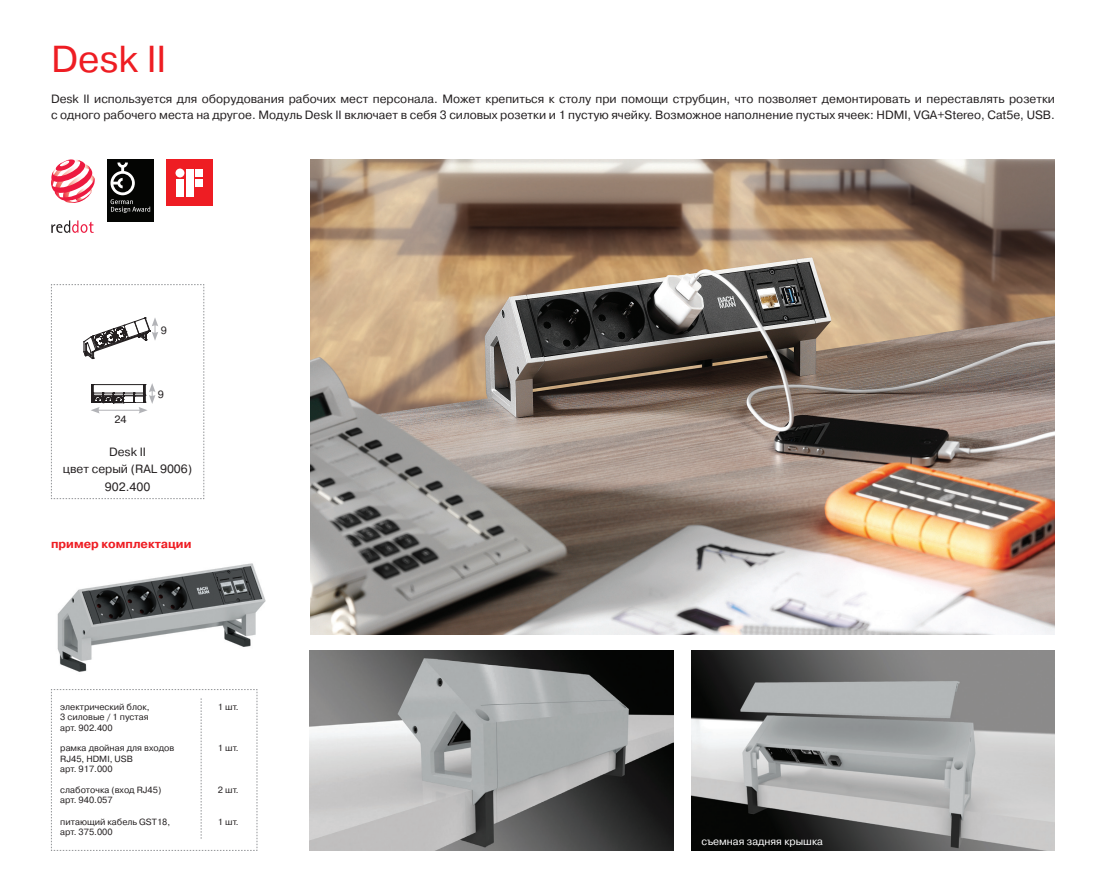
<style>
.page{position:relative;width:1106px;height:893px;background:#fff}
.page>*{position:absolute;margin:0;border:0;box-sizing:border-box;transform-origin:0 0}
.t1{font:37.5px "Pragmatica C";color:#ee1d23}
.t2{font:12px/17px "Pragmatica C";color:#231f20}
.t3{font:700 12px "Pragmatica C";color:#ee1d23}
.t4{font:10.5px "Pragmatica C";color:#fff}
.t5{font:10.5px "Pragmatica C";color:#231f20}
.t6{font:9px/10.5px "Pragmatica C";color:#231f20}
</style>
<div class="page">
<img style="left:310px;top:651px;width:363px;height:200px">
<img style="left:691px;top:651px;width:363px;height:200px">
<img style="left:310px;top:159px;width:744px;height:475px">
<svg style="left:51px;top:159px;width:44px;height:44px"></svg>
<svg style="left:51px;top:220px;width:43px;height:13px"></svg>
<div style="left:107px;top:159px;width:47px;height:63px;background:#040503"></div>
<svg style="left:110px;top:163px;width:40px;height:50px"></svg>
<div style="left:166px;top:159px;width:47px;height:47px;background:#ee1d23"></div>
<div style="left:176px;top:179px;width:8px;height:17px;background:#fff"></div>
<div style="left:175px;top:169px;width:9px;height:8px;background:#fff;border-radius:50%"></div>
<div style="left:195px;top:169px;width:8px;height:8px;background:#fff"></div>
<div style="left:186px;top:169px;width:8px;height:27px;background:#fff"></div>
<div style="left:195px;top:179px;width:8px;height:8px;background:#fff"></div>
<svg style="left:51px;top:284px;width:153px;height:215px"></svg>
<svg style="left:51px;top:689px;width:207px;height:162px"></svg>
<img style="left:57px;top:563px;width:209px;height:109px">
<h1 class="t1" style="left:51px;top:39px;width:117px">Desk II</h1>
<p class="t2" style="left:51px;top:91px;width:1005px;line-height:16.5px">Desk II используется для оборудования рабочих мест персонала. Может крепиться к столу при помощи струбцин, что позволяет демонтировать и переставлять розетки с одного рабочего места на другое. Модуль Desk II включает в себя 3 силовых розетки и 1 пустую ячейку. Возможное наполнение пустых ячеек: HDMI, VGA+Stereo, Cat5e, USB.</p>
<p class="t5" style="left:161px;top:325px;width:8px">9</p>
<p class="t5" style="left:114px;top:413px;width:14px">24</p>
<p class="t5" style="left:158px;top:389px;width:8px">9</p>
<p class="t2" style="left:63px;top:444px;width:131px;text-align:center">Desk II<br>цвет серый (RAL 9006)<br>902.400</p>
<p class="t3" style="left:51px;top:537px;width:142px">пример комплектации</p>
<p class="t6" style="left:60px;top:701px;width:91px;text-align:justify">электрический блок, 3 силовые / 1 пустая арт. 902.400</p>
<p class="t6" style="left:218px;top:701px;width:22px">1 шт.</p>
<p class="t6" style="left:60px;top:743px;width:115px">рамка двойная для входов<br>RJ45, HDMI, USB<br>арт. 917.000</p>
<p class="t6" style="left:218px;top:743px;width:22px">1 шт.</p>
<p class="t6" style="left:60px;top:784px;width:103px">слаботочка (вход RJ45) арт. 940.057</p>
<p class="t6" style="left:218px;top:784px;width:22px">2 шт.</p>
<p class="t6" style="left:60px;top:817px;width:111px">питающий кабель GST18, арт. 375.000</p>
<p class="t6" style="left:218px;top:817px;width:22px">1 шт.</p>
<p class="t4" style="left:701px;top:836px;width:123px">съемная задняя крышка</p>
</div>
